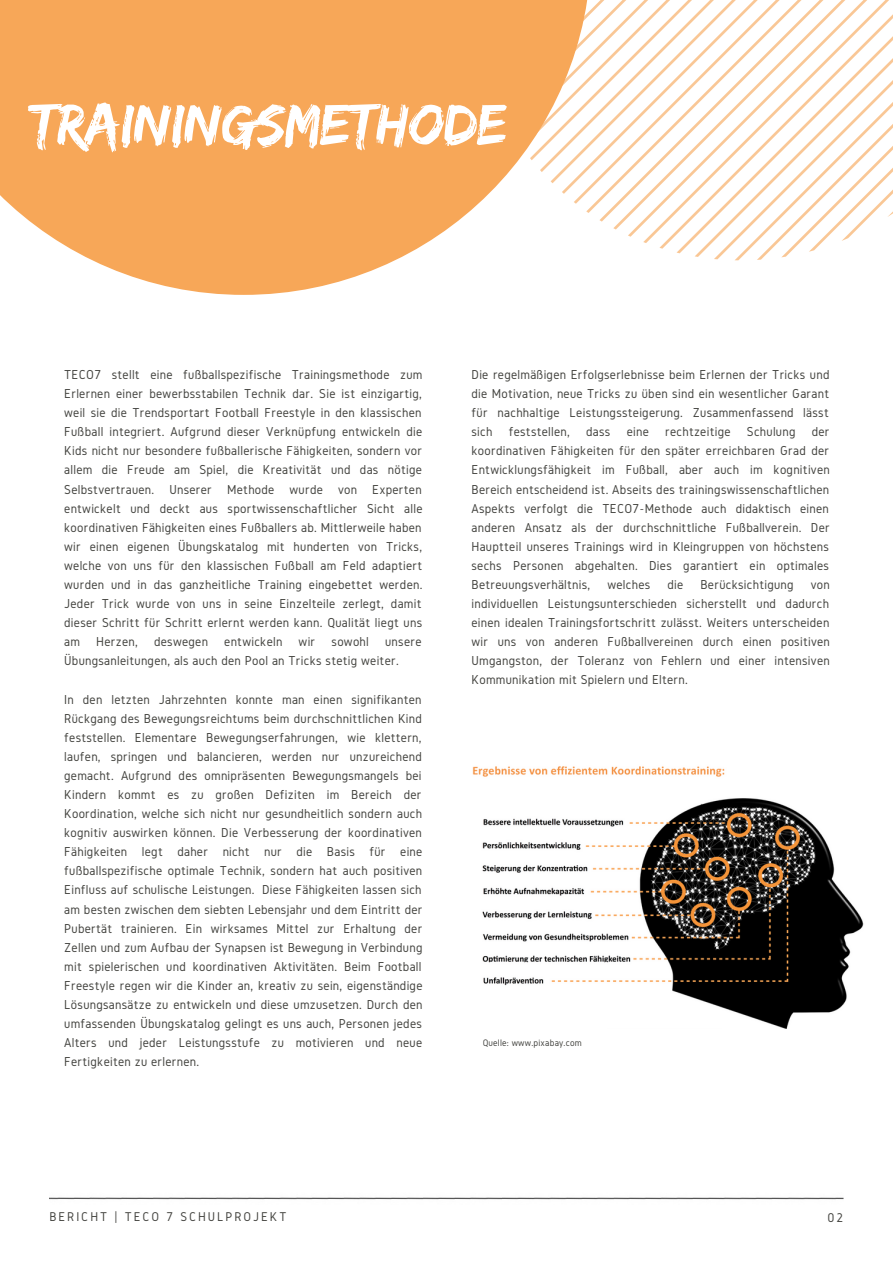
<style>
.page{position:relative;width:893px;height:1264px;background:#fff}
.page>*{position:absolute;margin:0;border:0;box-sizing:border-box;transform-origin:0 0}
.t1{font:60px "Edo";letter-spacing:-.01em;color:#fff}
.t2{font:13.5px/19px "Gidole";letter-spacing:.02em;color:#444440;text-align:justify}
.t3{font:13.2px "Gidole";letter-spacing:.15em;color:#444440}
.t4{font:9.75px "Gidole";letter-spacing:.02em;color:#444440}
</style>
<div class="page">
<img style="left:472px;top:766px;width:392px;height:262px">
<svg style="left:0;top:0;width:472px;height:295px;fill:#f7a758"></svg>
<svg style="left:472px;top:0;width:420px;height:260px"></svg>
<img style="left:49px;top:1197px;width:794px;height:3px">
<h1 class="t1" style="left:30px;top:89px;width:478px">TRAININGSMETHODE</h1>
<p class="t2" style="left:64px;top:365px;width:360px">TECO7 stellt eine fußballspezifische Trainingsmethode zum Erlernen einer bewerbsstabilen Technik dar. Sie ist einzigartig, weil sie die Trendsportart Football Freestyle in den klassischen Fußball integriert. Aufgrund dieser Verknüpfung entwickeln die Kids nicht nur besondere fußballerische Fähigkeiten, sondern vor allem die Freude am Spiel, die Kreativität und das nötige Selbstvertrauen. Unserer Methode wurde von Experten entwickelt und deckt aus sportwissenschaftlicher Sicht alle koordinativen Fähigkeiten eines Fußballers ab. Mittlerweile haben wir einen eigenen Übungskatalog mit hunderten von Tricks, welche von uns für den klassischen Fußball am Feld adaptiert wurden und in das ganzheitliche Training eingebettet werden.<br>Jeder Trick wurde von uns in seine Einzelteile zerlegt, damit dieser Schritt für Schritt erlernt werden kann. Qualität liegt uns am Herzen, deswegen entwickeln wir sowohl unsere Übungsanleitungen, als auch den Pool an Tricks stetig weiter.</p>
<p class="t2" style="left:64px;top:689px;width:360px">In den letzten Jahrzehnten konnte man einen signifikanten Rückgang des Bewegungsreichtums beim durchschnittlichen Kind feststellen. Elementare Bewegungserfahrungen, wie klettern, laufen, springen und balancieren, werden nur unzureichend gemacht. Aufgrund des omnipräsenten Bewegungsmangels bei Kindern kommt es zu großen Defiziten im Bereich der Koordination, welche sich nicht nur gesundheitlich sondern auch kognitiv auswirken können. Die Verbesserung der koordinativen Fähigkeiten legt daher nicht nur die Basis für eine fußballspezifische optimale Technik, sondern hat auch positiven Einfluss auf schulische Leistungen. Diese Fähigkeiten lassen sich am besten zwischen dem siebten Lebensjahr und dem Eintritt der Pubertät trainieren. Ein wirksames Mittel zur Erhaltung der Zellen und zum Aufbau der Synapsen ist Bewegung in Verbindung mit spielerischen und koordinativen Aktivitäten. Beim Football Freestyle regen wir die Kinder an, kreativ zu sein, eigenständige Lösungsansätze zu entwickeln und diese umzusetzen. Durch den umfassenden Übungskatalog gelingt es uns auch, Personen jedes Alters und jeder Leistungsstufe zu motivieren und neue Fertigkeiten zu erlernen.</p>
<p class="t2" style="left:471px;top:365px;width:360px">Die regelmäßigen Erfolgserlebnisse beim Erlernen der Tricks und die Motivation, neue Tricks zu üben sind ein wesentlicher Garant für nachhaltige Leistungssteigerung. Zusammenfassend lässt sich feststellen, dass eine rechtzeitige Schulung der koordinativen Fähigkeiten für den später erreichbaren Grad der Entwicklungsfähigkeit im Fußball, aber auch im kognitiven Bereich entscheidend ist. Abseits des trainingswissenschaftlichen Aspekts verfolgt die TECO7-Methode auch didaktisch einen anderen Ansatz als der durchschnittliche Fußballverein. Der Hauptteil unseres Trainings wird in Kleingruppen von höchstens sechs Personen abgehalten. Dies garantiert ein optimales Betreuungsverhältnis,</p>
<p class="t2" style="left:607px;top:575px;width:44px">welches</p>
<p class="t2" style="left:667px;top:575px;width:17px">die</p>
<p class="t2" style="left:700px;top:575px;width:95px">Berücksichtigung</p>
<p class="t2" style="left:471px;top:575px;width:360px;text-indent:339px">von individuellen Leistungsunterschieden sicherstellt und dadurch einen idealen Trainingsfortschritt zulässt. Weiters unterscheiden wir uns von anderen Fußballvereinen durch einen positiven Umgangston, der Toleranz von Fehlern und einer intensiven Kommunikation mit Spielern und Eltern.</p>
<p class="t4" style="left:482px;top:1037px;width:101px">Quelle: www.pixabay.com</p>
<p class="t3" style="left:49px;top:1209px;width:238px">BERICHT | TECO 7 SCHULPROJEKT</p>
<p class="t3" style="left:827px;top:1210px;width:17px">02</p>
</div>
